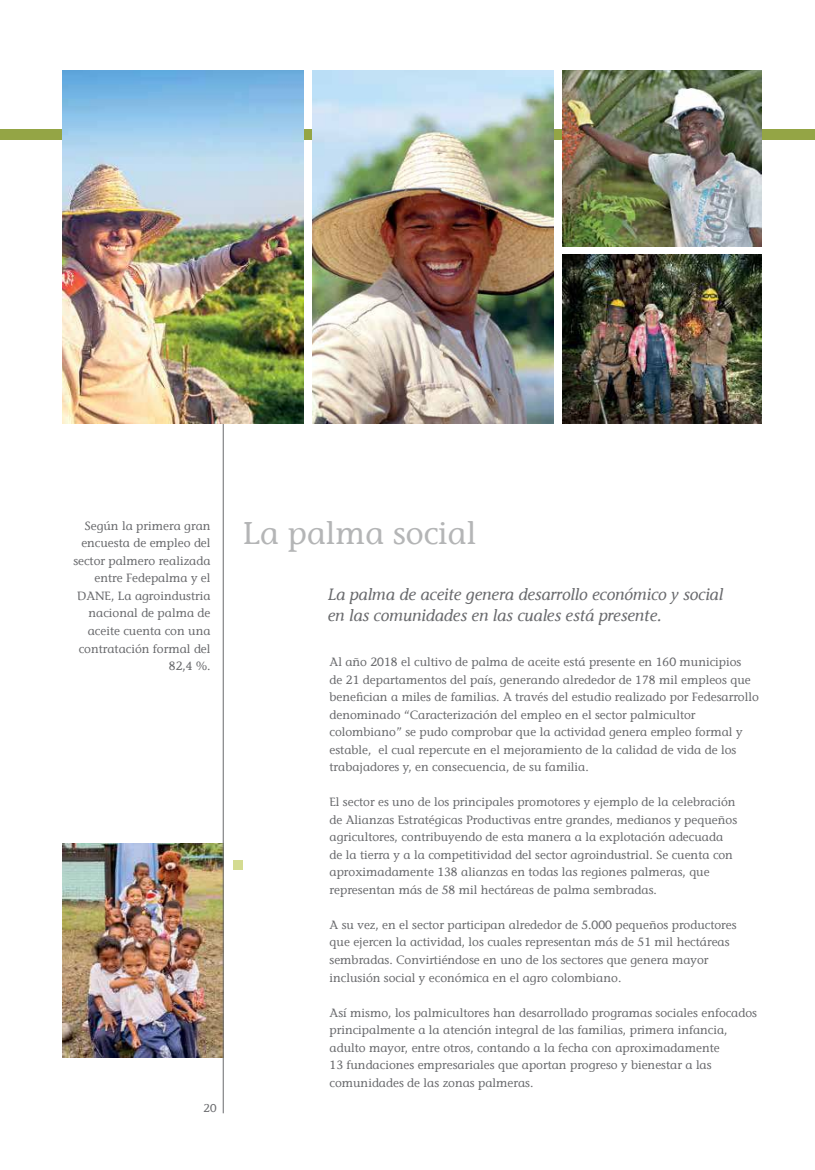
<style>
.page{position:relative;width:815px;height:1170px;background:#fff}
.page>*{position:absolute;margin:0;border:0;box-sizing:border-box;transform-origin:0 0}
.t1{font:31.25px "Stone Informal LT";color:#b4b5b6}
.t2{font:italic 16.25px/21.2px "Stone Informal LT";color:#696a6d}
.t3{font:11.88px/17.5px "Stone Informal LT";color:#696a6d}
.t4{font:11.25px "Stone Informal LT";color:#696a6d}
</style>
<div class="page">
<div style="left:0;top:129px;width:815px;height:11px;background:#94a545"></div>
<img style="left:62px;top:843px;width:161px;height:214px">
<div style="left:233px;top:860px;width:9px;height:10px;background:#d4db91"></div>
<img style="left:563px;top:71px;width:199px;height:175px">
<img style="left:312px;top:71px;width:241px;height:352px">
<hr style="left:223px;top:160px;width:1px;height:953px;background:#696a6d">
<img style="left:62px;top:71px;width:241px;height:352px">
<img style="left:563px;top:255px;width:199px;height:168px">
<p class="t3" style="left:73px;top:517px;width:139px;text-align:right">Según la primera gran encuesta de empleo del sector palmero realizada entre Fedepalma y el<br>DANE, La agroindustria nacional de palma de aceite cuenta con una contratación formal del<br>82,4 %.</p>
<p class="t4" style="left:204px;top:1100px;width:14px">20</p>
<h1 class="t1" style="left:243px;top:514px;width:235px">La palma social</h1>
<h2 class="t2" style="left:328px;top:583px;width:397px">La palma de aceite genera desarrollo económico y social en las comunidades en las cuales está presente.</h2>
<p class="t3" style="left:330px;top:653px;width:431px">Al año 2018 el cultivo de palma de aceite está presente en 160 municipios<br>de 21 departamentos del país, generando alrededor de 178 mil empleos que benefician a miles de familias. A través del estudio realizado por Fedesarrollo denominado “Caracterización del empleo en el sector palmicultor colombiano” se pudo comprobar que la actividad genera empleo formal y estable, el cual repercute en el mejoramiento de la calidad de vida de los trabajadores y, en consecuencia, de su familia.</p>
<p class="t3" style="left:330px;top:793px;width:409px">El sector es uno de los principales promotores y ejemplo de la celebración de Alianzas Estratégicas Productivas entre grandes, medianos y pequeños agricultores, contribuyendo de esta manera a la explotación adecuada de la tierra y a la competitividad del sector agroindustrial. Se cuenta con aproximadamente 138 alianzas en todas las regiones palmeras, que representan más de 58 mil hectáreas de palma sembradas.</p>
<p class="t3" style="left:330px;top:916px;width:409px">A su vez, en el sector participan alrededor de 5.000 pequeños productores que ejercen la actividad, los cuales representan más de 51 mil hectáreas sembradas. Convirtiéndose en uno de los sectores que genera mayor inclusión social y económica en el agro colombiano.</p>
<p class="t3" style="left:330px;top:1003px;width:429px">Así mismo, los palmicultores han desarrollado programas sociales enfocados principalmente a la atención integral de las familias, primera infancia, adulto mayor, entre otros, contando a la fecha con aproximadamente<br>13 fundaciones empresariales que aportan progreso y bienestar a las comunidades de las zonas palmeras.</p>
</div>
